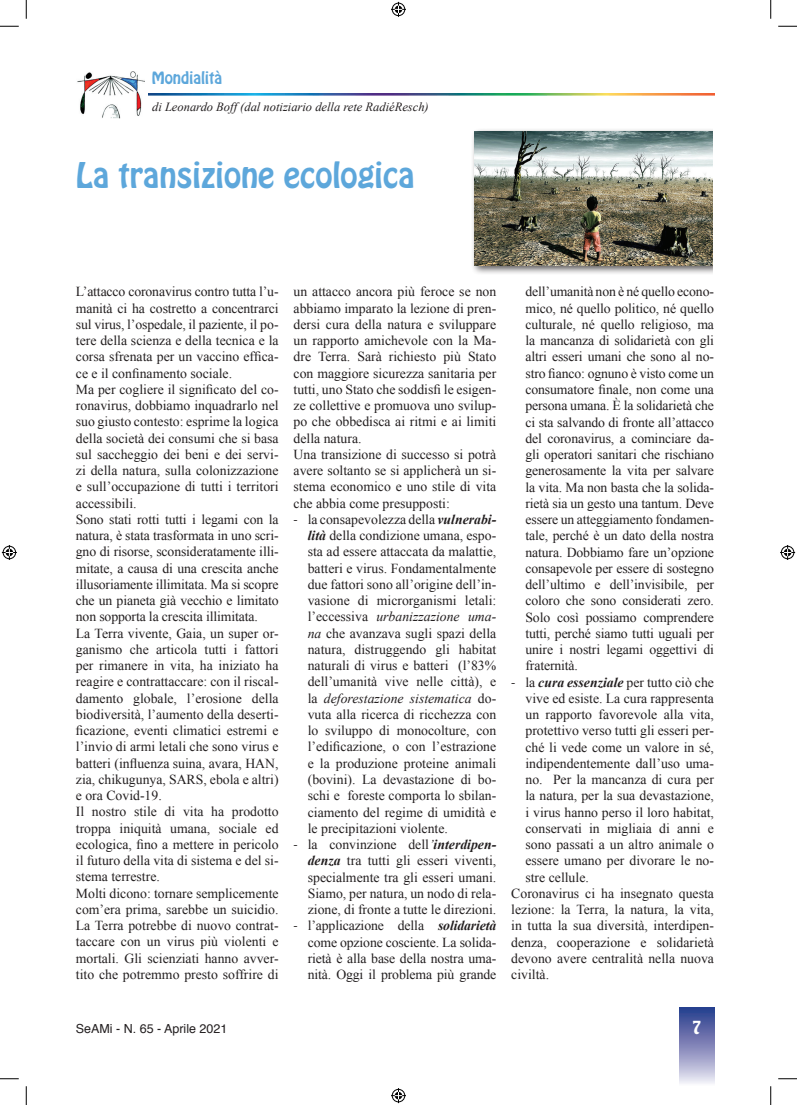
<style>
.page{position:relative;width:797px;height:1105px;background:#fff}
.page>*{position:absolute;margin:0;border:0;box-sizing:border-box;transform-origin:0 0}
.t1{font:31.25px "Hobo Std";color:#5da7db}
.t2{font:16.25px "Hobo Std";color:#fff}
.t3{font:15px "Hobo Std";color:#5da7db}
.t4{font:13.75px/16.2px "Times New Roman";color:#231f20;text-align:justify}
.t5{font:italic 12.5px "Times New Roman";color:#231f20}
.t6{font:12.5px "Helvetica";color:#231f20}
.s1{font-family:"Calibri"}
.s2{font-weight:700;font-style:italic}
.s3{font-style:italic}
</style>
<div class="page">
<div style="left:680px;top:1008px;width:34px;height:78px;background:linear-gradient(to bottom,#233488,#eee8f3)"></div>
<img style="left:148px;top:94px;width:566px;height:1px">
<img style="left:77px;top:71px;width:67px;height:48px">
<div style="left:471px;top:128px;width:241px;height:147px;background:#231f20;opacity:.75"></div>
<img style="left:474px;top:131px;width:238px;height:134px">
<svg style="left:0;top:25px;width:19px;height:2px"></svg>
<svg style="left:778px;top:25px;width:19px;height:2px"></svg>
<svg style="left:0;top:1078px;width:19px;height:1px"></svg>
<svg style="left:778px;top:1078px;width:19px;height:1px"></svg>
<svg style="left:25px;top:0;width:2px;height:19px"></svg>
<svg style="left:25px;top:1086px;width:2px;height:19px"></svg>
<svg style="left:770px;top:0;width:1px;height:19px"></svg>
<svg style="left:770px;top:1086px;width:1px;height:19px"></svg>
<svg style="left:391px;top:2px;width:15px;height:15px"></svg>
<svg style="left:391px;top:1088px;width:15px;height:15px"></svg>
<svg style="left:2px;top:545px;width:15px;height:15px"></svg>
<svg style="left:780px;top:545px;width:15px;height:15px"></svg>
<p class="t3" style="left:152px;top:68px;width:72px">Mondialità</p>
<p class="t5" style="left:152px;top:98px;width:278px">di Leonardo Boff (dal notiziario della rete RadiéResch)</p>
<h1 class="t1" style="left:76px;top:153px;width:340px">La transizione ecologica</h1>
<p class="t4" style="left:76px;top:283px;width:204px;text-align:left">L’attacco coronavirus contro tutta l’u&shy;manità ci ha costretto a concentrarci sul virus, l’ospedale, il paziente, il po&shy;tere della scienza e della tecnica e la corsa sfrenata per un vaccino effica&shy;ce e il confinamento sociale.<br>Ma per cogliere il significato del co&shy;ronavirus, dobbiamo inquadrarlo nel suo giusto contesto: esprime la logica della società dei consumi che si basa sul saccheggio dei beni e dei servi&shy;zi della natura, sulla colonizzazione e sull’occupazione di tutti i territori accessibili.<br>Sono stati rotti tutti i legami con la natura, è stata trasformata in uno scri&shy;gno di risorse, sconsideratamente illi&shy;mitate, a causa di una crescita anche illusoriamente illimitata. Ma si scopre che un pianeta già vecchio e limitato non sopporta la crescita illimitata.<br>La Terra vivente, Gaia, un super or&shy;ganismo che articola tutti i fattori per rimanere in vita, ha iniziato ha reagire e contrattaccare: con il riscal&shy;damento globale, l’erosione della biodiversità, l’aumento della deserti&shy;ficazione, eventi climatici estremi e l’invio di armi letali che sono virus e batteri (influenza suina, avara, HAN, zia, chikugunya, SARS, ebola e altri) e ora Covid-19.<br>Il nostro stile di vita ha prodotto troppa iniquità umana, sociale ed ecologica, fino a mettere in pericolo il futuro della vita di sistema e del si&shy;stema terrestre.<br>Molti dicono: tornare semplicemente com’era prima, sarebbe un suicidio.<br>La Terra potrebbe di nuovo contrat&shy;taccare con un virus più violenti e mortali. Gli scienziati hanno avver&shy;tito che potremmo presto soffrire di</p>
<p class="t4" style="left:293px;top:283px;width:204px;text-align:left">un attacco ancora più feroce se non abbiamo imparato la lezione di pren&shy;dersi cura della natura e sviluppare un rapporto amichevole con la Ma&shy;dre Terra. Sarà richiesto più Stato con maggiore sicurezza sanitaria per tutti, uno Stato che soddisfi le esigen&shy;ze collettive e promuova uno svilup&shy;po che obbedisca ai ritmi e ai limiti della natura.<br>Una transizione di successo si potrà avere soltanto se si applicherà un si&shy;stema economico e uno stile di vita che abbia come presupposti:</p>
<p class="t4" style="left:308px;top:511px;width:190px;text-indent:-14px"><span class="s1">-</span> la consapevolezza della <span class="s2">vulnerabi&shy;lità</span> della condizione umana, espo&shy;sta ad essere attaccata da malattie, batteri e virus. Fondamentalmente due fattori sono all’origine dell’in&shy;vasione di microrganismi letali: l’eccessiva <span class="s3">urbanizzazione uma&shy;na</span> che avanzava sugli spazi della natura, distruggendo gli habitat naturali di virus e batteri (l’83% dell’umanità vive nelle città), e la <span class="s3">deforestazione sistematica</span> do&shy;vuta alla ricerca di ricchezza con lo sviluppo di monocolture, con l’edificazione, o con l’estrazione e la produzione proteine animali (bovini). La devastazione di bo&shy;schi e foreste comporta lo sbilan&shy;ciamento del regime di umidità e le precipitazioni violente.</p>
<p class="t4" style="left:308px;top:836px;width:190px;text-indent:-14px"><span class="s1">-</span> la convinzione dell<span class="s3">’</span><span class="s2">interdipen&shy;denza</span> tra tutti gli esseri viventi, specialmente tra gli esseri umani.<br>Siamo, per natura, un nodo di rela&shy;zione, di fronte a tutte le direzioni.</p>
<p class="t4" style="left:308px;top:917px;width:190px;text-indent:-14px"><span class="s1">-</span> l’applicazione della <span class="s2">solidarietà </span>come opzione cosciente. La solida&shy;rietà è alla base della nostra uma&shy;nità. Oggi il problema più grande</p>
<p class="t4" style="left:525px;top:283px;width:190px">dell’umanità non è né quello econo&shy;mico, né quello politico, né quello culturale, né quello religioso, ma la mancanza di solidarietà con gli altri esseri umani che sono al no&shy;stro fianco: ognuno è visto come un consumatore finale, non come una persona umana. È la solidarietà che ci sta salvando di fronte all’attacco del coronavirus, a cominciare da&shy;gli operatori sanitari che rischiano generosamente la vita per salvare la vita. Ma non basta che la solida&shy;rietà sia un gesto una tantum. Deve essere un atteggiamento fondamen&shy;tale, perché è un dato della nostra natura. Dobbiamo fare un’opzione consapevole per essere di sostegno dell’ultimo e dell’invisibile, per coloro che sono considerati zero.<br>Solo così possiamo comprendere tutti, perché siamo tutti uguali per unire i nostri legami oggettivi di fraternità.</p>
<p class="t4" style="left:511px;top:674px;width:204px"><span class="s1">-</span> la <span class="s2">cura essenziale</span> per tutto ciò che</p>
<p class="t4" style="left:525px;top:690px;width:190px">vive ed esiste. La cura rappresenta</p>
<p class="t4" style="left:525px;top:706px;width:190px">un rapporto favorevole alla vita,</p>
<p class="t4" style="left:525px;top:722px;width:190px">protettivo verso tutti gli esseri per-</p>
<p class="t4" style="left:525px;top:739px;width:190px">ché li vede come un valore in sé,</p>
<p class="t4" style="left:525px;top:755px;width:190px">indipendentemente dall’uso uma-</p>
<p class="t4" style="left:525px;top:771px;width:190px">no. Per la mancanza di cura per</p>
<p class="t4" style="left:525px;top:787px;width:190px">la natura, per la sua devastazione,</p>
<p class="t4" style="left:525px;top:804px;width:190px">i virus hanno perso il loro habitat,</p>
<p class="t4" style="left:525px;top:820px;width:190px">conservati in migliaia di anni e</p>
<p class="t4" style="left:525px;top:836px;width:190px">sono passati a un altro animale o</p>
<p class="t4" style="left:525px;top:852px;width:190px">essere umano per divorare le no-</p>
<p class="t4" style="left:525px;top:869px;width:65px">stre cellule.</p>
<p class="t4" style="left:511px;top:885px;width:204px">Coronavirus ci ha insegnato questa</p>
<p class="t4" style="left:511px;top:901px;width:204px">lezione: la Terra, la natura, la vita,</p>
<p class="t4" style="left:511px;top:917px;width:204px">in tutta la sua diversità, interdipen-</p>
<p class="t4" style="left:511px;top:934px;width:204px">denza, cooperazione e solidarietà</p>
<p class="t4" style="left:511px;top:950px;width:204px">devono avere centralità nella nuova</p>
<p class="t4" style="left:511px;top:966px;width:39px">civiltà.</p>
<p class="t6" style="left:76px;top:1019px;width:153px">SeAMi - N. 65 - Aprile 2021</p>
<p class="t2" style="left:692px;top:1016px;width:11px">7</p>
</div>
